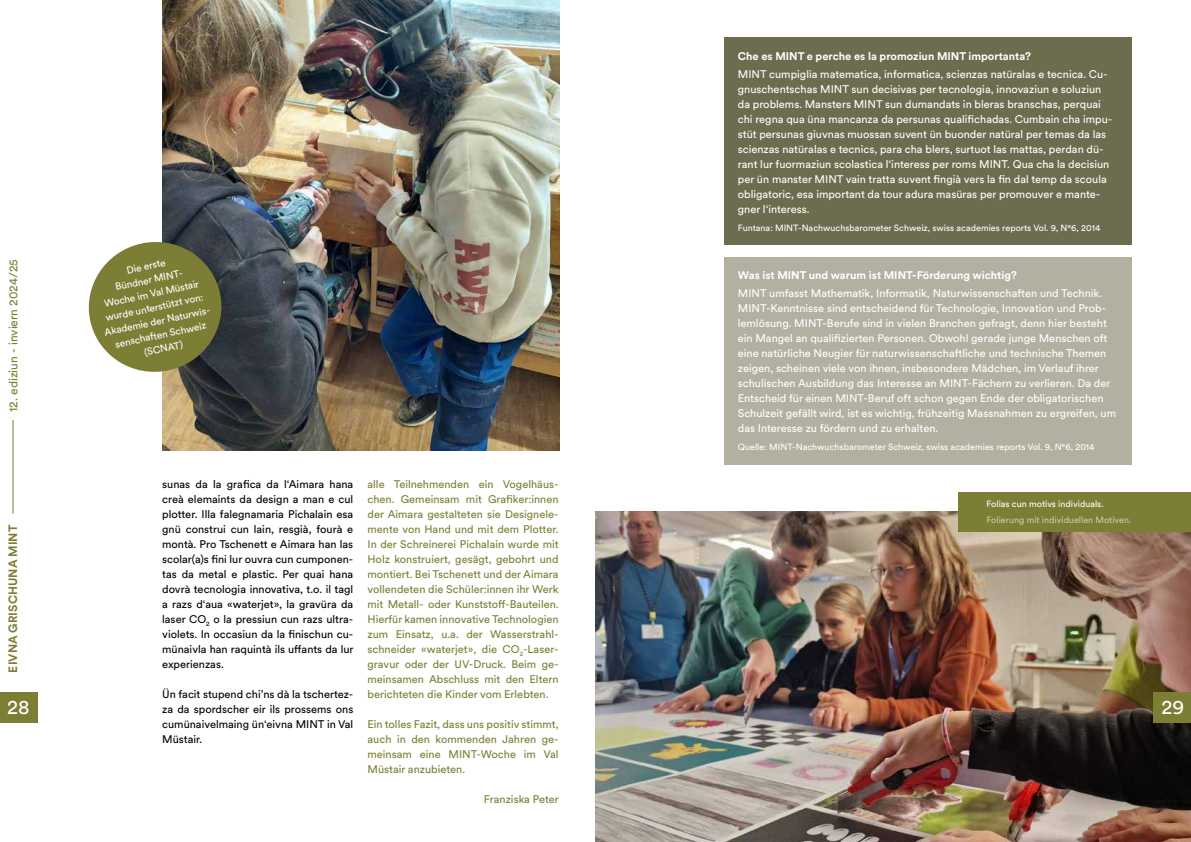
<style>
.page{position:relative;width:1191px;height:842px;background:#fff}
.page>*{position:absolute;margin:0;border:0;box-sizing:border-box;transform-origin:0 0}
.t1{font:20px "Circulargraubuenden";color:#fff}
.t2{font:12px "Circulargraubuenden";color:#7d7e35}
.t3{font:700 12px "Circulargraubuenden";letter-spacing:.01em;color:#7d7e35}
.t4{font:11px/15px "Circulargraubuenden";color:#fff}
.t5{font:11px/15px "Circulargraubuenden";color:#7d7e35;text-align:justify}
.t6{font:11px/15px "Circulargraubuenden";color:#000;text-align:justify}
.t7{font:700 11px "Circulargraubuenden";color:#fff}
.t8{font:10px/14px "Circulargraubuenden";color:#fff;text-align:center}
.t9{font:9px "Circulargraubuenden";color:#fff}
.t10{font:9px "Circulargraubuenden";color:#cbcba8}
</style>
<div class="page">
<div style="left:723px;top:257px;width:408px;height:207px;background:#b2b1a1"></div>
<div style="left:723px;top:38px;width:408px;height:207px;background:#6e6c4f"></div>
<img style="left:162px;top:0;width:397px;height:450px">
<img style="left:595px;top:512px;width:596px;height:330px">
<div style="left:958px;top:492px;width:233px;height:39px;background:#7d7e35"></div>
<div style="left:1153px;top:692px;width:38px;height:30px;background:#7d7e35"></div>
<div style="left:0;top:692px;width:38px;height:30px;background:#7d7e35"></div>
<svg style="left:88px;top:236px;width:139px;height:142px;background:#838554"></svg>
<hr style="left:13px;top:420px;width:1px;height:94px;background:#7d7e35">
<p class="t2" style="left:5px;top:412px;width:154px;rotate:-90deg">12. ediziun - inviern 2024/25</p>
<p class="t8" style="left:91px;top:270px;width:110px;rotate:-12deg">Die erste<br>Bündner MINT-<br>Woche im Val Müstair wurde unterstützt von:<br>Akademie der Naturwis&shy;senschaften Schweiz (SCNAT)</p>
<p class="t7" style="left:738px;top:49px;width:294px">Che es MINT e perche es la promoziun MINT importanta?</p>
<p class="t4" style="left:738px;top:66px;width:374px">MINT cumpiglia matematica, informatica, scienzas natüralas e tecnica. Cu&shy;gnuschentschas MINT sun decisivas per tecnologia, innovaziun e soluziun da problems. Mansters MINT sun dumandats in bleras branschas, perquai chi regna qua üna mancanza da persunas qualifichadas. Cumbain cha impu&shy;stüt persunas giuvnas muossan suvent ün buonder natüral per temas da las scienzas natüralas e tecnics, para cha blers, surtuot las mattas, perdan dü&shy;rant lur fuormaziun scolastica l‘interess per roms MINT. Qua cha la decisiun per ün manster MINT vain tratta suvent fingià vers la fin dal temp da scoula obligatoric, esa important da tour adura masüras per promouver e mante&shy;gner l‘interess.</p>
<p class="t9" style="left:738px;top:222px;width:364px">Funtana: MINT-Nachwuchsbarometer Schweiz, swiss academies reports Vol. 9, N°6, 2014</p>
<p class="t7" style="left:738px;top:268px;width:280px">Was ist MINT und warum ist MINT-Förderung wichtig?</p>
<p class="t4" style="left:738px;top:285px;width:380px">MINT umfasst Mathematik, Informatik, Naturwissenschaften und Technik.<br>MINT-Kenntnisse sind entscheidend für Technologie, Innovation und Prob&shy;lemlösung. MINT-Berufe sind in vielen Branchen gefragt, denn hier besteht ein Mangel an qualifizierten Personen. Obwohl gerade junge Menschen oft eine natürliche Neugier für naturwissenschaftliche und technische Themen zeigen, scheinen viele von ihnen, insbesondere Mädchen, im Verlauf ihrer schulischen Ausbildung das Interesse an MINT-Fächern zu verlieren. Da der Entscheid für einen MINT-Beruf oft schon gegen Ende der obligatorischen Schulzeit gefällt wird, ist es wichtig, frühzeitig Massnahmen zu ergreifen, um das Interesse zu fördern und zu erhalten.</p>
<p class="t9" style="left:738px;top:441px;width:358px">Quelle: MINT-Nachwuchsbarometer Schweiz, swiss academies reports Vol. 9, N°6, 2014</p>
<p class="t5" style="left:367px;top:476px;width:193px">alle Teilnehmenden ein Vogelhäus&shy;chen. Gemeinsam mit Grafiker:innen der Aimara gestalteten sie Designele&shy;mente von Hand und mit dem Plotter.<br>In der Schreinerei Pichalain wurde mit Holz konstruiert, gesägt, gebohrt und montiert. Bei Tschenett und der Aimara vollendeten die Schüler:innen ihr Werk mit Metall- oder Kunststoff-Bauteilen.<br>Hierfür kamen innovative Technologien zum Einsatz, u.a. der Wasserstrahl&shy;schneider «waterjet», die CO<sub>2</sub>-Laser&shy;gravur oder der UV-Druck. Beim ge&shy;meinsamen Abschluss mit den Eltern berichteten die Kinder vom Erlebten.</p>
<p class="t5" style="left:367px;top:716px;width:193px">Ein tolles Fazit, dass uns positiv stimmt, auch in den kommenden Jahren ge&shy;meinsam eine MINT-Woche im Val Müstair anzubieten.</p>
<p class="t5" style="left:484px;top:791px;width:76px">Franziska Peter</p>
<p class="t6" style="left:162px;top:476px;width:193px">sunas da la grafica da l‘Aimara hana creà elemaints da design a man e cul plotter. Illa falegnamaria Pichalain esa gnü construi cun lain, resgià, fourà e montà. Pro Tschenett e Aimara han las scolar(a)s fini lur ouvra cun cumponen&shy;tas da metal e plastic. Per quai hana dovrà tecnologia innovativa, t.o. il tagl a razs d‘aua «waterjet», la gravüra da laser CO<sub>2</sub> o la pressiun cun razs ultra&shy;violets. In occasiun da la finischun cu&shy;münaivla han raquintà ils uffants da lur experienzas.</p>
<p class="t6" style="left:162px;top:686px;width:193px">Ün facit stupend chi’ns dà la tschertez&shy;za da spordscher eir ils prossems ons cumünaivelmaing ün‘eivna MINT in Val Müstair.</p>
<p class="t9" style="left:986px;top:498px;width:119px">Folias cun motivs individuals.</p>
<p class="t10" style="left:986px;top:514px;width:147px">Folierung mit individuellen Motiven.</p>
<p class="t3" style="left:5px;top:672px;width:149px;rotate:-90deg">EIVNA GRISCHUNA MINT</p>
<h1 class="t1" style="left:7px;top:693px;width:24px">28</h1>
<h1 class="t1" style="left:1161px;top:693px;width:24px">29</h1>
</div>
